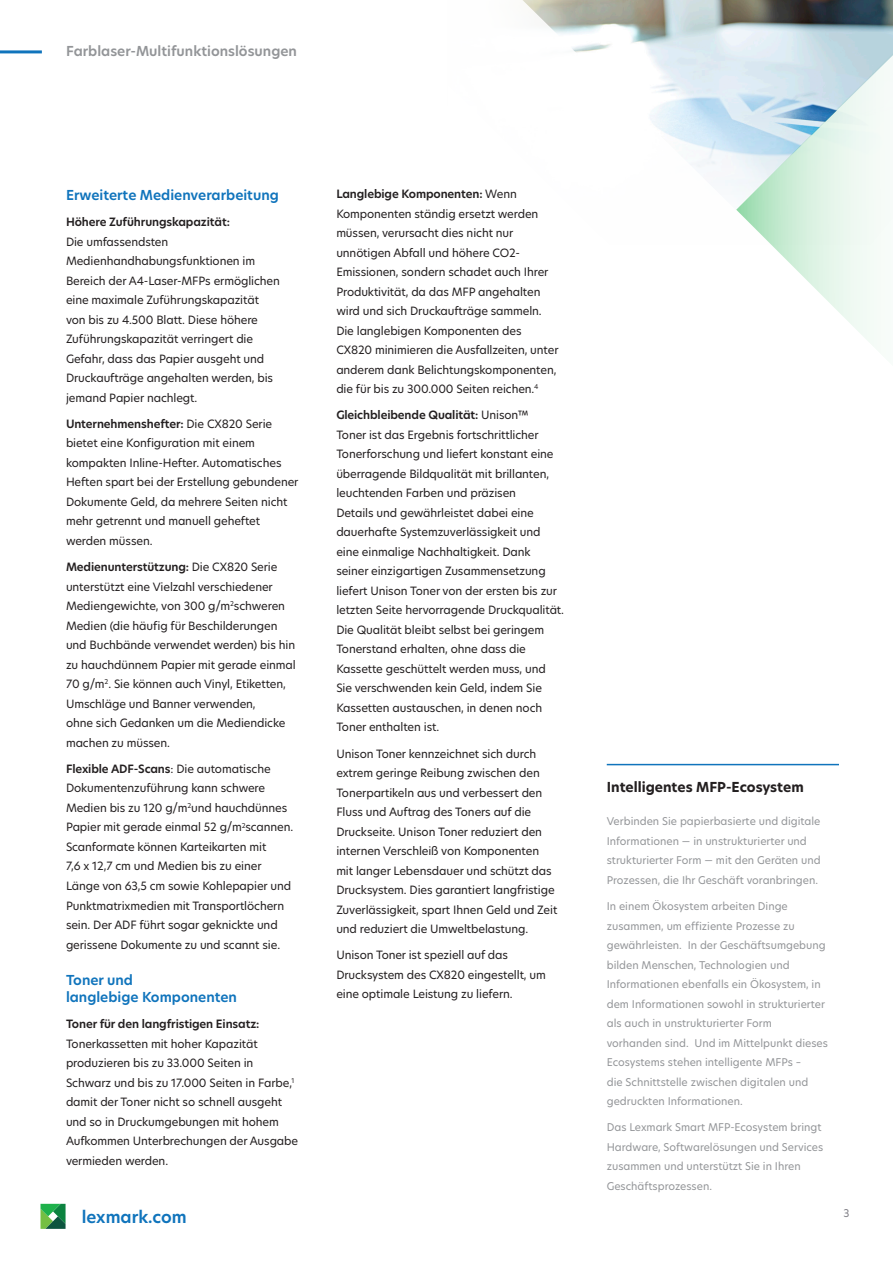
<style>
.page{position:relative;width:893px;height:1263px;background:#fff}
.page>*{position:absolute;margin:0;border:0;box-sizing:border-box;transform-origin:0 0}
.URL_Style{font:600 16.5px "TP Hero";color:#1074bc}
.Header_Style_-_Level{font:600 13.5px/16.5px "TP Hero";color:#1074bc}
.Document_Label_Style{font:600 13.5px "TP Hero";color:#939598}
.Callout_Paragraph_St{font:700 13.5px "TP Hero";color:#231f20}
.Body_Copy{font:11.25px/19.5px "TP Hero";letter-spacing:-.01em;color:#231f20}
.Callout_Paragraph_St-2{font:10.5px/19.5px "TP Hero";color:#939598}
.Page_Number{font:10.5px "TP Hero";color:#7f7e85}
.s1{font-weight:600}
</style>
<div class="page">
<hr style="left:607px;top:764px;width:232px;height:1px;background:#1074bc">
<hr style="left:0;top:50px;width:42px;height:3px;background:#1074bc">
<svg style="left:41px;top:1204px;width:25px;height:25px"></svg>
<svg style="left:522px;top:0;width:371px;height:192px"></svg>
<svg style="left:736px;top:40px;width:157px;height:306px"></svg>
<p class="Document_Label_Style" style="left:66px;top:42px;width:232px">Farblaser-Multifunktionslösungen</p>
<p class="Header_Style_-_Level" style="left:66px;top:187px;width:214px">Erweiterte Medienverarbeitung</p>
<p class="Body_Copy" style="left:66px;top:212px;width:215px"><span class="s1">Höhere Zuführungskapazität:<br></span>Die umfassendsten Medienhandhabungsfunktionen im Bereich der A4-Laser-MFPs ermöglichen eine maximale Zuführungskapazität von bis zu 4.500 Blatt. Diese höhere Zuführungskapazität verringert die Gefahr, dass das Papier ausgeht und Druckaufträge angehalten werden, bis jemand Papier nachlegt.</p>
<p class="Body_Copy" style="left:66px;top:414px;width:234px"><span class="s1">Unternehmenshefter:</span> Die CX820 Serie bietet eine Konfiguration mit einem kompakten Inline-Hefter. Automatisches Heften spart bei der Erstellung gebundener Dokumente Geld, da mehrere Seiten nicht mehr getrennt und manuell geheftet werden müssen.</p>
<p class="Body_Copy" style="left:66px;top:557px;width:231px"><span class="s1">Medienunterstützung:</span> Die CX820 Serie unterstützt eine Vielzahl verschiedener Mediengewichte, von 300 g/m<sup>2</sup>schweren Medien (die häufig für Beschilderungen und Buchbände verwendet werden) bis hin zu hauchdünnem Papier mit gerade einmal 70 g/m<sup>2</sup>. Sie können auch Vinyl, Etiketten, Umschläge und Banner verwenden,<br>ohne sich Gedanken um die Mediendicke machen zu müssen.</p>
<p class="Body_Copy" style="left:66px;top:759px;width:229px"><span class="s1">Flexible ADF-Scans</span>: Die automatische Dokumentenzuführung kann schwere Medien bis zu 120 g/m<sup>2</sup>und hauchdünnes Papier mit gerade einmal 52 g/m<sup>2</sup>scannen.<br>Scanformate können Karteikarten mit<br>7,6 x 12,7 cm und Medien bis zu einer Länge von 63,5 cm sowie Kohlepapier und Punktmatrixmedien mit Transportlöchern sein. Der ADF führt sogar geknickte und gerissene Dokumente zu und scannt sie.</p>
<p class="Header_Style_-_Level" style="left:66px;top:972px;width:173px">Toner und<br>langlebige Komponenten</p>
<p class="Body_Copy" style="left:66px;top:1014px;width:234px"><span class="s1">Toner für den langfristigen Einsatz:<br></span>Tonerkassetten mit hoher Kapazität produzieren bis zu 33.000 Seiten in Schwarz und bis zu 17.000 Seiten in Farbe,<sup>1 </sup>damit der Toner nicht so schnell ausgeht und so in Druckumgebungen mit hohem Aufkommen Unterbrechungen der Ausgabe vermieden werden.</p>
<p class="URL_Style" style="left:82px;top:1206px;width:106px">lexmark.com</p>
<p class="Body_Copy" style="left:336px;top:184px;width:224px"><span class="s1">Langlebige Komponenten:</span> Wenn Komponenten ständig ersetzt werden müssen, verursacht dies nicht nur unnötigen Abfall und höhere CO2- Emissionen, sondern schadet auch Ihrer Produktivität, da das MFP angehalten wird und sich Druckaufträge sammeln.<br>Die langlebigen Komponenten des CX820 minimieren die Ausfallzeiten, unter anderem dank Belichtungskomponenten, die für bis zu 300.000 Seiten reichen.<sup>4</sup></p>
<p class="Body_Copy" style="left:336px;top:405px;width:229px"><span class="s1">Gleichbleibende Qualität:</span> Unison™<br>Toner ist das Ergebnis fortschrittlicher Tonerforschung und liefert konstant eine überragende Bildqualität mit brillanten, leuchtenden Farben und präzisen<br>Details und gewährleistet dabei eine dauerhafte Systemzuverlässigkeit und eine einmalige Nachhaltigkeit. Dank seiner einzigartigen Zusammensetzung liefert Unison Toner von der ersten bis zur letzten Seite hervorragende Druckqualität.<br>Die Qualität bleibt selbst bei geringem Tonerstand erhalten, ohne dass die Kassette geschüttelt werden muss, und Sie verschwenden kein Geld, indem Sie Kassetten austauschen, in denen noch Toner enthalten ist.</p>
<p class="Body_Copy" style="left:336px;top:743px;width:223px">Unison Toner kennzeichnet sich durch extrem geringe Reibung zwischen den Tonerpartikeln aus und verbessert den Fluss und Auftrag des Toners auf die Druckseite. Unison Toner reduziert den internen Verschleiß von Komponenten mit langer Lebensdauer und schützt das Drucksystem. Dies garantiert langfristige Zuverlässigkeit, spart Ihnen Geld und Zeit und reduziert die Umweltbelastung.</p>
<p class="Body_Copy" style="left:336px;top:945px;width:211px">Unison Toner ist speziell auf das<br>Drucksystem des CX820 eingestellt, um eine optimale Leistung zu liefern.</p>
<p class="Callout_Paragraph_St" style="left:607px;top:778px;width:199px">Intelligentes MFP-Ecosystem</p>
<p class="Callout_Paragraph_St-2" style="left:607px;top:811px;width:215px">Verbinden Sie papierbasierte und digitale Informationen — in unstrukturierter und strukturierter Form — mit den Geräten und Prozessen, die Ihr Geschäft voranbringen.</p>
<p class="Callout_Paragraph_St-2" style="left:607px;top:896px;width:223px">In einem Ökosystem arbeiten Dinge zusammen, um effiziente Prozesse zu gewährleisten. In der Geschäftsumgebung bilden Menschen, Technologien und Informationen ebenfalls ein Ökosystem, in dem Informationen sowohl in strukturierter als auch in unstrukturierter Form vorhanden sind. Und im Mittelpunkt dieses Ecosystems stehen intelligente MFPs –<br>die Schnittstelle zwischen digitalen und gedruckten Informationen.</p>
<p class="Callout_Paragraph_St-2" style="left:607px;top:1117px;width:218px">Das Lexmark Smart MFP-Ecosystem bringt Hardware, Softwarelösungen und Services zusammen und unterstützt Sie in Ihren Geschäftsprozessen.</p>
<p class="Page_Number" style="left:843px;top:1206px;width:8px">3</p>
</div>
